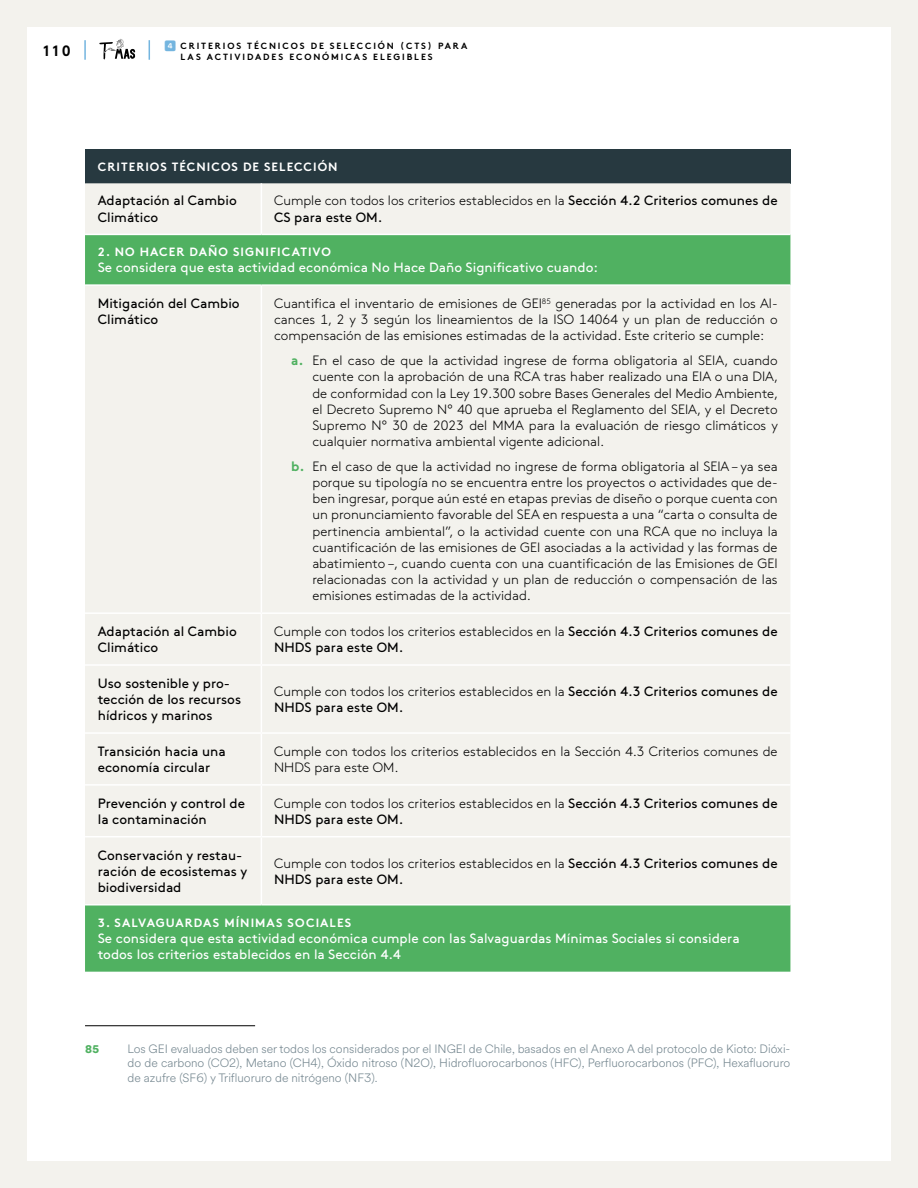
<style>
.page{position:relative;width:918px;height:1188px;background:#fff}
.page>*{position:absolute;margin:0;border:0;box-sizing:border-box;transform-origin:0 0}
.t1{font:700 15px "Brown Std";color:#000}
.Párrafos{font:300 13.5px/16.2px "Brown Std";color:#000;text-align:justify}
.Párrafos-2{font:13.5px/16.2px "Brown Std";color:#000}
.Párrafos-3{font:13.5px/16.2px "Brown Std";color:#fff}
.Nota_al_pie{font:300 12px/14.4px "Circular Spotify Text";color:#758790;text-align:justify}
.Párrafos-4{font:700 12px "Brown Std";letter-spacing:.085em;color:#fff}
.Nota_al_pie-2{font:900 12px "Circular Std";color:#50b161}
.t2{font:700 9px/10.8px "Brown Std";letter-spacing:.21em;color:#000}
.s1{font-weight:400}
.s2{font-weight:700;color:#50b161}
.s3{font-weight:300}
</style>
<div class="page">
<div style="left:0;top:0;width:918px;height:1188px;border:27px solid #f3f2ed"></div>
<svg style="left:149px;top:40px;width:1px;height:20px"></svg>
<hr style="left:84px;top:40px;width:2px;height:20px;background:#74b5df">
<svg style="left:99px;top:39px;width:36px;height:21px"></svg>
<div style="left:85px;top:149px;width:705px;height:34px;background:#273940"></div>
<div style="left:85px;top:183px;width:705px;height:51px;background:#f3f2ed"></div>
<svg style="left:85px;top:235px;width:705px;height:737px;background:#d9e7d6"></svg>
<hr style="left:261px;top:183px;width:1px;height:51px;background:#fff">
<hr style="left:85px;top:284px;width:176px;height:2px;background:#fff">
<hr style="left:261px;top:284px;width:529px;height:2px;background:#fff">
<hr style="left:261px;top:286px;width:1px;height:326px;background:#fff">
<hr style="left:85px;top:612px;width:176px;height:2px;background:#fff">
<hr style="left:261px;top:612px;width:529px;height:2px;background:#fff">
<hr style="left:261px;top:614px;width:1px;height:50px;background:#fff">
<hr style="left:85px;top:664px;width:176px;height:2px;background:#fff">
<hr style="left:261px;top:664px;width:529px;height:2px;background:#fff">
<hr style="left:261px;top:666px;width:1px;height:66px;background:#fff">
<hr style="left:85px;top:732px;width:176px;height:2px;background:#fff">
<hr style="left:261px;top:732px;width:529px;height:2px;background:#fff">
<hr style="left:261px;top:734px;width:1px;height:50px;background:#fff">
<hr style="left:85px;top:784px;width:176px;height:2px;background:#fff">
<hr style="left:261px;top:784px;width:529px;height:2px;background:#fff">
<hr style="left:261px;top:786px;width:1px;height:50px;background:#fff">
<hr style="left:85px;top:836px;width:176px;height:1px;background:#fff">
<hr style="left:261px;top:836px;width:529px;height:1px;background:#fff">
<hr style="left:261px;top:837px;width:1px;height:67px;background:#fff">
<hr style="left:85px;top:904px;width:176px;height:2px;background:#fff">
<hr style="left:261px;top:904px;width:529px;height:2px;background:#fff">
<hr style="left:85px;top:1025px;width:170px;height:1px;background:#000">
<p class="t1" style="left:43px;top:41px;width:29px">110</p>
<p class="t2" style="left:180px;top:40px;width:288px">CRITERIOS TÉCNICOS DE SELECCIÓN (CTS) PARA<br>LAS ACTIVIDADES ECONÓMICAS ELEGIBLES</p>
<p class="Párrafos-4" style="left:98px;top:159px;width:241px">CRITERIOS TÉCNICOS DE SELECCIÓN</p>
<p class="Párrafos-2" style="left:98px;top:193px;width:141px">Adaptación al Cambio<br>Climático</p>
<p class="Párrafos" style="left:274px;top:193px;width:505px">Cumple con todos los criterios establecidos en la <span class="s1">Sección 4.2 Criterios comunes de<br>CS para este OM.</span></p>
<p class="Párrafos-4" style="left:98px;top:245px;width:235px">2. NO HACER DAÑO SIGNIFICATIVO</p>
<p class="Párrafos-3" style="left:98px;top:260px;width:502px">Se considera que esta actividad económica No Hace Daño Significativo cuando:</p>
<p class="Párrafos-2" style="left:98px;top:295px;width:143px">Mitigación del Cambio<br>Climático</p>
<p class="Párrafos" style="left:274px;top:295px;width:505px">Cuantifica el inventario de emisiones de GEI<sup>85</sup> generadas por la actividad en los Al&shy;cances 1, 2 y 3 según los lineamientos de la ISO 14064 y un plan de reducción o compensación de las emisiones estimadas de la actividad. Este criterio se cumple:</p>
<p class="Párrafos" style="left:312px;top:353px;width:467px;text-indent:-21px"><span class="s2">a.</span> En el caso de que la actividad ingrese de forma obligatoria al SEIA, cuando cuente con la aprobación de una RCA tras haber realizado una EIA o una DIA, de conformidad con la Ley 19.300 sobre Bases Generales del Medio Ambiente, el Decreto Supremo N° 40 que aprueba el Reglamento del SEIA, y el Decreto Supremo N° 30 de 2023 del MMA para la evaluación de riesgo climáticos y cualquier normativa ambiental vigente adicional.</p>
<p class="Párrafos" style="left:312px;top:458px;width:467px;text-indent:-21px"><span class="s2">b.</span> En el caso de que la actividad no ingrese de forma obligatoria al SEIA – ya sea porque su tipología no se encuentra entre los proyectos o actividades que de&shy;ben ingresar, porque aún esté en etapas previas de diseño o porque cuenta con un pronunciamiento favorable del SEA en respuesta a una “carta o consulta de pertinencia ambiental”, o la actividad cuente con una RCA que no incluya la cuantificación de las emisiones de GEI asociadas a la actividad y las formas de abatimiento –, cuando cuenta con una cuantificación de las Emisiones de GEI relacionadas con la actividad y un plan de reducción o compensación de las emisiones estimadas de la actividad.</p>
<p class="Párrafos-2" style="left:98px;top:623px;width:141px">Adaptación al Cambio<br>Climático</p>
<p class="Párrafos-2" style="left:274px;top:623px;width:505px"><span class="s3">Cumple con todos los criterios establecidos en la</span> Sección 4.3 Criterios comunes de<br>NHDS para este OM.</p>
<p class="Párrafos-2" style="left:98px;top:675px;width:145px">Uso sostenible y pro&shy;tección de los recursos hídricos y marinos</p>
<p class="Párrafos-2" style="left:274px;top:683px;width:505px"><span class="s3">Cumple con todos los criterios establecidos en la</span> Sección 4.3 Criterios comunes de<br>NHDS para este OM.</p>
<p class="Párrafos-2" style="left:98px;top:743px;width:129px">Transición hacia una economía circular</p>
<p class="Párrafos" style="left:274px;top:743px;width:505px">Cumple con todos los criterios establecidos en la Sección 4.3 Criterios comunes de<br>NHDS para este OM.</p>
<p class="Párrafos-2" style="left:98px;top:795px;width:149px">Prevención y control de la contaminación</p>
<p class="Párrafos-2" style="left:274px;top:795px;width:505px"><span class="s3">Cumple con todos los criterios establecidos en la</span> Sección 4.3 Criterios comunes de<br>NHDS para este OM.</p>
<p class="Párrafos-2" style="left:98px;top:847px;width:151px">Conservación y restau&shy;ración de ecosistemas y biodiversidad</p>
<p class="Párrafos-2" style="left:274px;top:855px;width:505px"><span class="s3">Cumple con todos los criterios establecidos en la</span> Sección 4.3 Criterios comunes de<br>NHDS para este OM.</p>
<p class="Párrafos-4" style="left:98px;top:915px;width:255px">3. SALVAGUARDAS MÍNIMAS SOCIALES</p>
<p class="Párrafos-3" style="left:98px;top:930px;width:643px">Se considera que esta actividad económica cumple con las Salvaguardas Mínimas Sociales si considera todos los criterios establecidos en la Sección 4.4</p>
<p class="Nota_al_pie-2" style="left:85px;top:1041px;width:16px">85</p>
<p class="Nota_al_pie" style="left:128px;top:1042px;width:664px">Los GEI evaluados deben ser todos los considerados por el INGEI de Chile, basados en el Anexo A del protocolo de Kioto: Dióxi&shy;do de carbono (CO2), Metano (CH4), Óxido nitroso (N2O), Hidrofluorocarbonos (HFC), Perfluorocarbonos (PFC), Hexafluoruro de azufre (SF6) y Trifluoruro de nitrógeno (NF3).</p>
</div>
